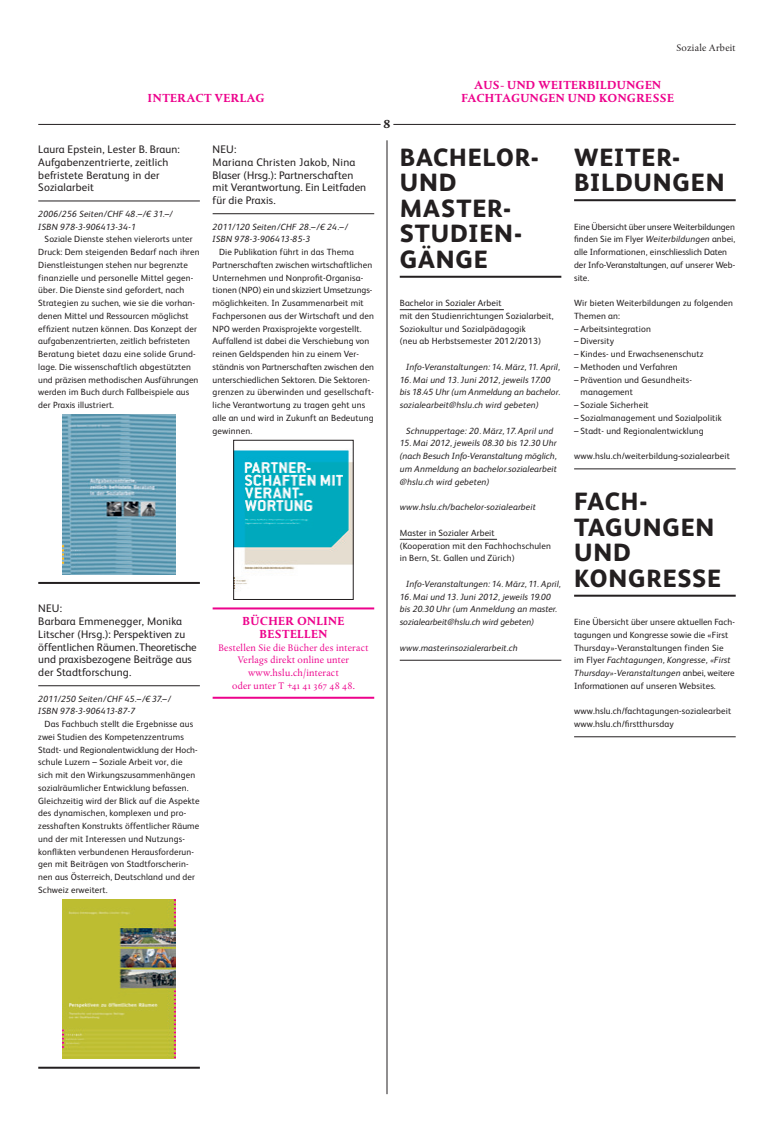
<style>
.page{position:relative;width:774px;height:1134px;background:#fff}
.page>*{position:absolute;margin:0;border:0;box-sizing:border-box;transform-origin:0 0}
.t1{font:800 25px/25.5px "FS Albert";letter-spacing:.035em;color:#231f20}
.t2{font:700 12px/12.8px "Albertina MT Std";letter-spacing:.03em;color:#ed028c;text-align:center}
.t3{font:700 12px "Albertina MT Std";color:#231f20}
.t4{font:11px/12.8px "FS Albert";letter-spacing:.01em;color:#231f20}
.t5{font:10px/12.8px "Albertina MT Std";letter-spacing:.02em;color:#ed028c;text-align:center}
.t6{font:10px "Albertina MT Std";letter-spacing:.02em;color:#231f20}
.t7{font:9px/12.8px "FS Albert";letter-spacing:.015em;color:#231f20}
.t8{font:italic 9px/12.8px "FS Albert";letter-spacing:.015em;color:#231f20}
.t9{font:9px/12.8px "FS Albert";letter-spacing:-.005em;color:#231f20}
.s1{font-style:italic}
</style>
<div class="page">
<hr style="left:38px;top:124px;width:343px;height:1px;background:#231f20">
<hr style="left:393px;top:124px;width:343px;height:1px;background:#231f20">
<hr style="left:38px;top:201px;width:162px;height:1px;background:#231f20">
<hr style="left:38px;top:582px;width:162px;height:2px;background:#231f20">
<hr style="left:38px;top:685px;width:162px;height:1px;background:#231f20">
<hr style="left:38px;top:1067px;width:162px;height:2px;background:#231f20">
<hr style="left:213px;top:213px;width:161px;height:1px;background:#231f20">
<hr style="left:213px;top:607px;width:161px;height:2px;background:#ed028c">
<hr style="left:213px;top:697px;width:161px;height:2px;background:#ed028c">
<hr style="left:387px;top:140px;width:1px;height:954px;background:#231f20">
<hr style="left:574px;top:199px;width:162px;height:2px;background:#231f20">
<hr style="left:574px;top:469px;width:162px;height:1px;background:#231f20">
<hr style="left:574px;top:595px;width:162px;height:2px;background:#231f20">
<hr style="left:574px;top:736px;width:162px;height:1px;background:#231f20">
<hr style="left:400px;top:276px;width:161px;height:2px;background:#231f20">
<hr style="left:400px;top:309px;width:104px;height:1px;background:#231f20">
<hr style="left:400px;top:539px;width:97px;height:1px;background:#231f20">
<hr style="left:400px;top:660px;width:161px;height:1px;background:#231f20">
<img style="left:63px;top:414px;width:112px;height:161px">
<img style="left:235px;top:450px;width:116px;height:139px">
<div style="left:233px;top:440px;width:120px;height:160px;border:1px solid #231f20"></div>
<img style="left:63px;top:899px;width:112px;height:160px">
<h2 class="t2" style="left:474px;top:79px;width:188px">AUS - UND WEITERBILDUNGEN</h2>
<p class="t6" style="left:676px;top:42px;width:61px">Soziale Arbeit</p>
<h2 class="t2" style="left:148px;top:92px;width:118px">INTERAC T VERLAG</h2>
<h2 class="t2" style="left:461px;top:92px;width:214px">FACHTAGUNGEN UND KONGRESS E</h2>
<p class="t4" style="left:38px;top:142px;width:143px">Laura Epstein, Lester B. Braun:<br>Aufgabenzentrierte, zeitlich befristete Beratung in der<br>Sozialarbeit</p>
<p class="t8" style="left:38px;top:207px;width:136px">2006/256 Seiten/CHF 48.–/€ 31.–/<br>ISBN 978-3-906413-34-1</p>
<p class="t7" style="left:38px;top:232px;width:163px;text-indent:6px">Soziale Dienste stehen vielerorts unter Druck: Dem steigenden Bedarf nach ihren Dienstleistungen stehen nur begrenzte finanzielle und personelle Mittel gegen&shy;über. Die Dienste sind gefordert, nach Strategien zu suchen, wie sie die vorhan&shy;denen Mittel und Ressourcen möglichst effizient nutzen können. Das Konzept der aufgabenzentrierten, zeitlich befristeten Beratung bietet dazu eine solide Grund&shy;lage. Die wissenschaftlich abgestützten und präzisen methodischen Ausführungen werden im Buch durch Fallbeispiele aus der Praxis illustriert.</p>
<p class="t4" style="left:38px;top:602px;width:160px">NEU:<br>Barbara Emmenegger, Monika<br>Litscher (Hrsg.): Perspektiven zu öffentlichen Räumen. Theoretische und praxisbezogene Beiträge aus der Stadtforschung.</p>
<p class="t8" style="left:38px;top:692px;width:134px">2011/250 Seiten/CHF 45.–/€ 37.–/<br>ISBN 978-3-906413-87-7</p>
<p class="t7" style="left:38px;top:717px;width:163px;text-indent:6px">Das Fachbuch stellt die Ergebnisse aus zwei Studien des Kompetenzzentrums Stadt- und Regionalentwicklung der Hoch&shy;schule Luzern – Soziale Arbeit vor, die sich mit den Wirkungszusammenhängen sozialräumlicher Entwicklung befassen.<br>Gleichzeitig wird der Blick auf die Aspekte des dynamischen, komplexen und pro&shy;zesshaften Konstrukts öffentlicher Räume und der mit Interessen und Nutzungs&shy;konflikten verbundenen Herausforderun&shy;gen mit Beiträgen von Stadtforscherin&shy;nen aus Österreich, Deutschland und der Schweiz erweitert.</p>
<p class="t4" style="left:213px;top:142px;width:155px">NEU:<br>Mariana Christen Jakob, Nina<br>Blaser (Hrsg.): Partnerschaften mit Verantwortung. Ein Leitfaden für die Praxis.</p>
<p class="t8" style="left:213px;top:220px;width:137px">2011/120 Seiten/CHF 28.–/€ 24.–/<br>ISBN 978-3-906413-85-3</p>
<p class="t7" style="left:213px;top:245px;width:163px;text-indent:6px">Die Publikation führt in das Thema Partnerschaften zwischen wirtschaftlichen Unternehmen und Nonprofit-Organisa&shy;tionen (NPO) ein und skizziert Umsetzungs&shy;möglichkeiten. In Zusammenarbeit mit Fachpersonen aus der Wirtschaft und den NPO werden Praxisprojekte vorgestellt.<br>Auffallend ist dabei die Verschiebung von reinen Geldspenden hin zu einem Ver&shy;ständnis von Partnerschaften zwischen den unterschiedlichen Sektoren. Die Sektoren&shy;grenzen zu überwinden und gesellschaft&shy;liche Verantwortung zu tragen geht uns alle an und wird in Zukunft an Bedeutung gewinnen.</p>
<h2 class="t2" style="left:242px;top:615px;width:64px">BÜCHER ONLINE<br>BESTELLEN</h2>
<p class="t5" style="left:218px;top:641px;width:152px">Bestellen Sie die Bücher des interact<br>Verlags direkt online unter www.hslu.ch/interact<br>oder unter T +41 41 367 48 48.</p>
<h2 class="t3" style="left:384px;top:116px;width:8px">8</h2>
<h1 class="t1" style="left:400px;top:143px;width:140px">BACHELOR-<br>UND<br>MAS</h1>
<h1 class="t1" style="left:400px;top:194px;width:124px;text-indent:57px">TER-<br>STUDIEN-<br>GÄNGE</h1>
<p class="t7" style="left:400px;top:296px;width:155px">Bachelor in Sozialer Arbeit<br>mit den Studienrichtungen Sozialarbeit, Soziokultur und Sozialpädagogik<br>(neu ab Herbstsemester 2012/2013)</p>
<p class="t8" style="left:406px;top:360px;width:155px">Info-Veranstaltungen: 14. März, 11. April,</p>
<p class="t8" style="left:400px;top:373px;width:162px">16. Mai und 13. Juni 2012, jeweils 17.00 bis 18.45 Uhr (um Anmeldung an bachelor. sozialearbeit@hslu.ch wird gebeten)</p>
<p class="t8" style="left:406px;top:424px;width:149px">Schnuppertage: 20. März, 17. April und</p>
<p class="t8" style="left:400px;top:436px;width:159px;text-align:justify">15. Mai 2012, jeweils 08.30 bis 12.30 Uhr (nach Besuch Info-Veranstaltung möglich, um Anmeldung an bachelor.sozialearbeit @hslu.ch wird gebeten)</p>
<p class="t8" style="left:400px;top:500px;width:138px">www.hslu.ch/bachelor-sozialearbeit</p>
<p class="t7" style="left:400px;top:526px;width:153px">Master in Sozialer Arbeit<br>(Kooperation mit den Fachhochschulen in Bern, St. Gallen und Zürich)</p>
<p class="t8" style="left:406px;top:577px;width:156px">Info-Veranstaltungen: 14. März, 11. April,</p>
<p class="t8" style="left:400px;top:590px;width:159px">16. Mai und 13. Juni 2012, jeweils 19.00 bis 20.30 Uhr (um Anmeldung an master. sozialearbeit@hslu.ch wird gebeten)</p>
<p class="t8" style="left:400px;top:641px;width:119px">www.masterinsozialerarbeit.ch</p>
<h1 class="t1" style="left:574px;top:143px;width:152px">WEITER-<br>BILDUNGEN</h1>
<p class="t9" style="left:574px;top:220px;width:163px">Eine Übersicht über unsere Weiterbildungen finden Sie im Flyer <span class="s1">Weiterbildungen</span> anbei, alle Informationen, einschliesslich Daten der Info-Veranstaltungen, auf unserer Web&shy;site.</p>
<p class="t7" style="left:574px;top:296px;width:160px">Wir bieten Weiterbildungen zu folgenden<br>Themen an:</p>
<p class="t7" style="left:574px;top:322px;width:78px">– Arbeitsintegration</p>
<p class="t7" style="left:574px;top:334px;width:42px">– Diversity</p>
<p class="t7" style="left:574px;top:347px;width:131px">– Kindes- und Erwachsenenschutz</p>
<p class="t7" style="left:574px;top:360px;width:105px">– Methoden und Verfahren</p>
<p class="t7" style="left:580px;top:373px;width:112px;text-indent:-6px">– Prävention und Gesundheits&shy;management</p>
<p class="t7" style="left:574px;top:398px;width:76px">– Soziale Sicherheit</p>
<p class="t7" style="left:574px;top:411px;width:149px">– Sozialmanagement und Sozialpolitik</p>
<p class="t7" style="left:574px;top:424px;width:131px">– Stadt- und Regionalentwicklung</p>
<p class="t7" style="left:574px;top:449px;width:157px">www.hslu.ch/weiterbildung-sozialearbeit</p>
<h1 class="t1" style="left:574px;top:488px;width:149px">FACH-<br>TAGUNGEN<br>UND<br>KONGRESSE</h1>
<p class="t7" style="left:574px;top:615px;width:162px">Eine Übersicht über unsere aktuellen Fach&shy;tagungen und Kongresse sowie die «First Thursday»-Veranstaltungen finden Sie im Flyer <span class="s1">Fachtagungen, Kongresse, «First Thursday»-Veranstaltungen</span> anbei, weitere Informationen auf unseren Websites.</p>
<p class="t7" style="left:574px;top:704px;width:159px">www.hslu.ch/fachtagungen-sozialearbeit www.hslu.ch/firstthursday</p>
</div>
